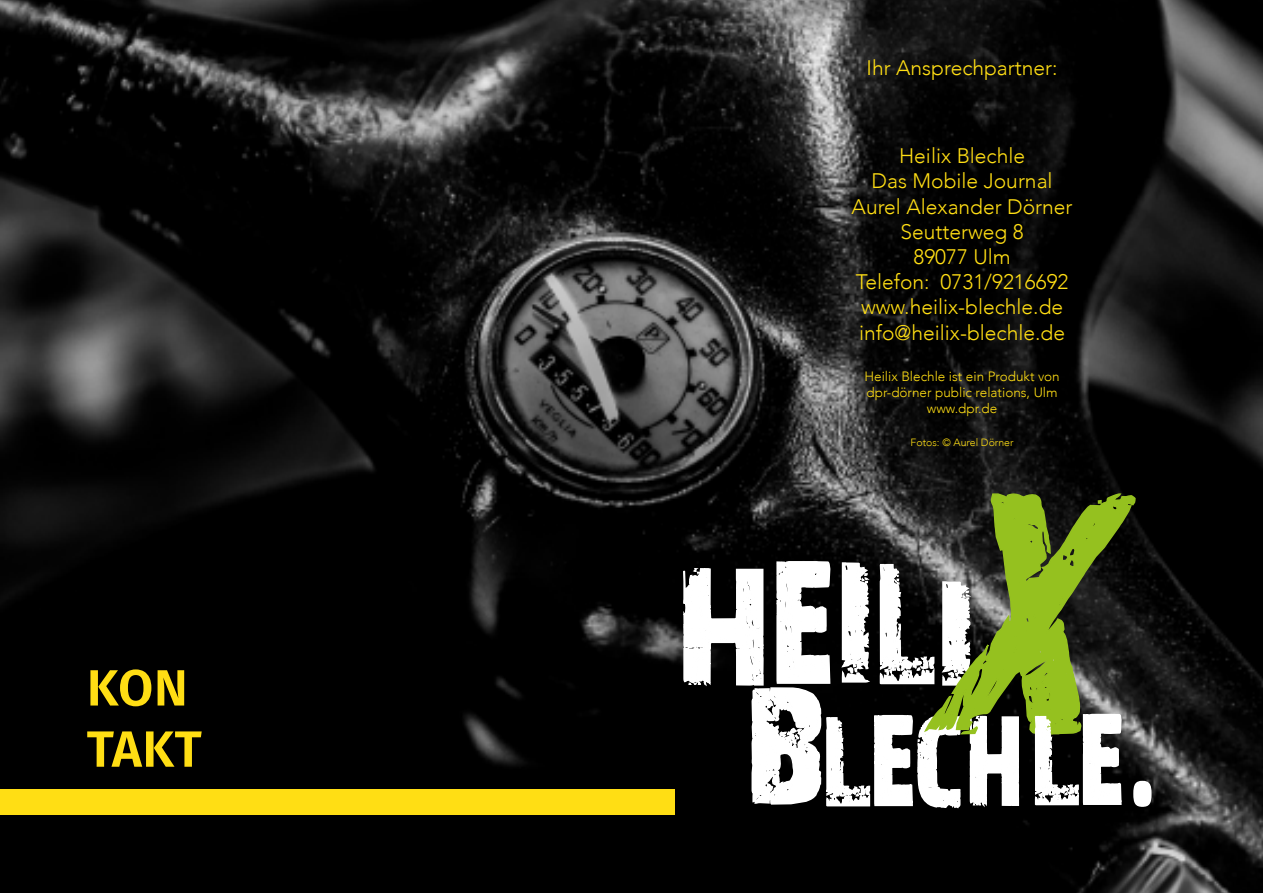
<style>
.page{position:relative;width:1263px;height:893px;background:#fff}
.page>*{position:absolute;margin:0;border:0;box-sizing:border-box;transform-origin:0 0}
.t1{font:600 51px/61.2px "Fira Sans";letter-spacing:.01em;color:#ffde14}
.t2{font:300 21px/25.2px "Avenir";color:#ffde14;text-align:center}
.t3{font:300 13.5px/16.2px "Avenir";color:#ffde14;text-align:center}
.t4{font:300 10.5px "Avenir";color:#ffde14}
</style>
<div class="page">
<img style="left:0;top:0;width:1263px;height:893px">
<div style="left:0;top:790px;width:675px;height:25px;background:#ffde14"></div>
<div style="left:734px;top:735px;width:286px;height:115px;background:#000"></div>
<svg style="left:684px;top:735px;width:334px;height:72px"></svg>
<svg style="left:682px;top:528px;width:292px;height:243px"></svg>
<svg style="left:922px;top:493px;width:214px;height:242px;background:#5f6f32"></svg>
<svg style="left:1034px;top:668px;width:118px;height:182px"></svg>
<h1 class="t1" style="left:87px;top:654px;width:117px">KON<br>TAKT</h1>
<p class="t2" style="left:867px;top:55px;width:193px">Ihr Ansprechpartner:</p>
<p class="t2" style="left:852px;top:143px;width:222px">Heilix Blechle<br>Das Mobile Journal<br>Aurel Alexander Dörner<br>Seutterweg 8<br>89077 Ulm<br>Telefon: 0731/9216692 www.heilix-blechle.de info@heilix-blechle.de</p>
<p class="t3" style="left:864px;top:368px;width:197px">Heilix Blechle ist ein Produkt von dpr-dörner public relations, Ulm www.dpr.de</p>
<p class="t4" style="left:911px;top:436px;width:104px">Fotos: © Aurel Dörner</p>
</div>
